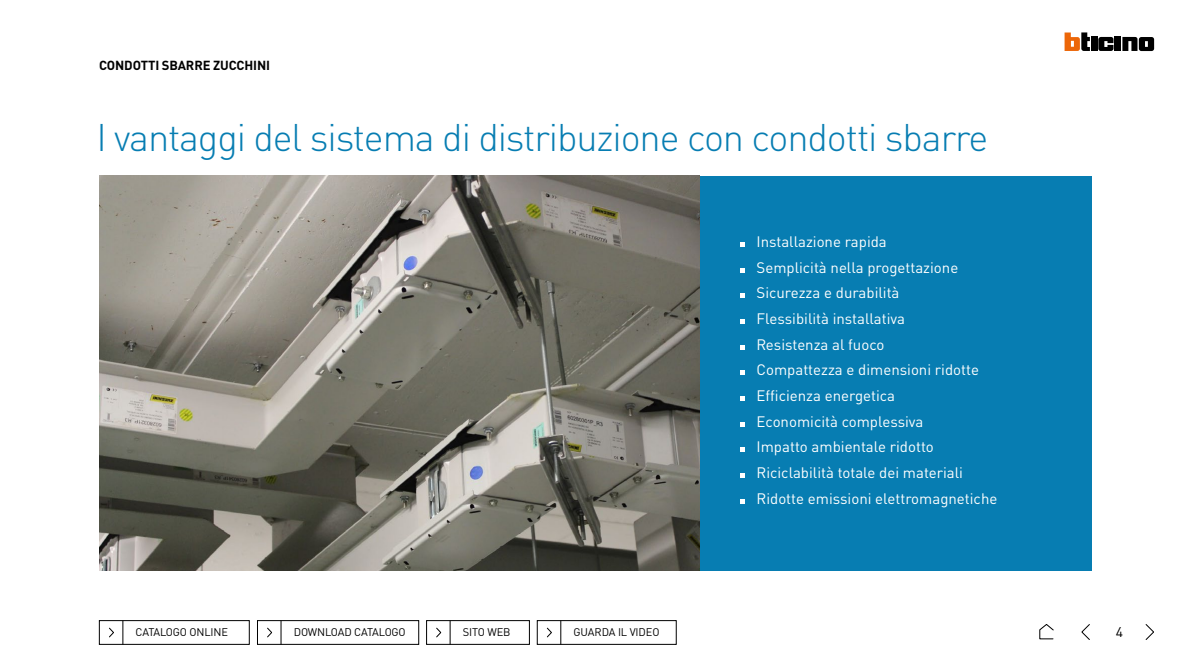
<style>
.page{position:relative;width:1191px;height:670px;background:#fff}
.page>*{position:absolute;margin:0;border:0;box-sizing:border-box;transform-origin:0 0}
.t1{font:300 38px "DIN Pro";letter-spacing:-.03em;color:#077db2}
.t2{font:15px/25.7px "DIN Pro";color:#fff}
.t3{font:14px "DIN Pro";color:#000}
.t4{font:700 13px "DIN Pro";letter-spacing:-.01em;color:#000}
.t5{font:11px "DIN Pro";letter-spacing:-.01em;color:#000}
</style>
<div class="page">
<img style="left:99px;top:176px;width:601px;height:394px">
<div style="left:700px;top:176px;width:391px;height:394px;background:#077db2"></div>
<div style="left:1091px;top:37px;width:6px;height:14px;background:#000"></div>
<div style="left:1114px;top:37px;width:7px;height:14px;background:#000"></div>
<svg style="left:1098px;top:37px;width:15px;height:14px"></svg>
<svg style="left:1122px;top:37px;width:32px;height:14px"></svg>
<svg style="left:1064px;top:32px;width:26px;height:19px"></svg>
<svg style="left:740px;top:242px;width:5px;height:5px"></svg>
<svg style="left:740px;top:268px;width:5px;height:4px"></svg>
<svg style="left:740px;top:293px;width:5px;height:5px"></svg>
<svg style="left:740px;top:319px;width:5px;height:5px"></svg>
<svg style="left:740px;top:345px;width:5px;height:4px"></svg>
<svg style="left:740px;top:370px;width:5px;height:5px"></svg>
<svg style="left:740px;top:396px;width:5px;height:5px"></svg>
<svg style="left:740px;top:422px;width:5px;height:4px"></svg>
<svg style="left:740px;top:447px;width:5px;height:5px"></svg>
<svg style="left:740px;top:473px;width:5px;height:5px"></svg>
<svg style="left:740px;top:499px;width:5px;height:4px"></svg>
<div style="left:99px;top:620px;width:150px;height:24px;border:1px solid #000"></div>
<svg style="left:109px;top:627px;width:5px;height:10px"></svg>
<svg style="left:123px;top:621px;width:1px;height:23px"></svg>
<div style="left:257px;top:620px;width:162px;height:24px;border:1px solid #000"></div>
<svg style="left:267px;top:627px;width:5px;height:10px"></svg>
<svg style="left:281px;top:621px;width:1px;height:23px"></svg>
<div style="left:426px;top:620px;width:103px;height:24px;border:1px solid #000"></div>
<svg style="left:436px;top:627px;width:5px;height:10px"></svg>
<svg style="left:450px;top:621px;width:1px;height:23px"></svg>
<div style="left:537px;top:620px;width:139px;height:24px;border:1px solid #000"></div>
<svg style="left:546px;top:627px;width:6px;height:10px"></svg>
<svg style="left:560px;top:621px;width:1px;height:23px"></svg>
<svg style="left:1145px;top:624px;width:9px;height:16px"></svg>
<svg style="left:1081px;top:624px;width:9px;height:16px"></svg>
<svg style="left:1039px;top:624px;width:15px;height:16px"></svg>
<p class="t4" style="left:99px;top:54px;width:172px">CONDOTTI SBARRE ZUCCHINI</p>
<h1 class="t1" style="left:96px;top:108px;width:893px">I vantaggi del sistema di distribuzione con condotti sbarre</h1>
<p class="t2" style="left:756px;top:227px;width:242px">Installazione rapida<br>Semplicità nella progettazione<br>Sicurezza e durabilità<br>Flessibilità installativa<br>Resistenza al fuoco<br>Compattezza e dimensioni ridotte<br>Efficienza energetica<br>Economicità complessiva<br>Impatto ambientale ridotto<br>Riciclabilità totale dei materiali<br>Ridotte emissioni elettromagnetiche</p>
<p class="t5" style="left:136px;top:624px;width:94px">CATALOGO ONLINE</p>
<p class="t5" style="left:294px;top:624px;width:113px">DOWNLOAD CATALOGO</p>
<p class="t5" style="left:463px;top:624px;width:49px">SITO WEB</p>
<p class="t5" style="left:573px;top:624px;width:87px">GUARDA IL VIDEO</p>
<p class="t3" style="left:1115px;top:621px;width:9px">4</p>
</div>
